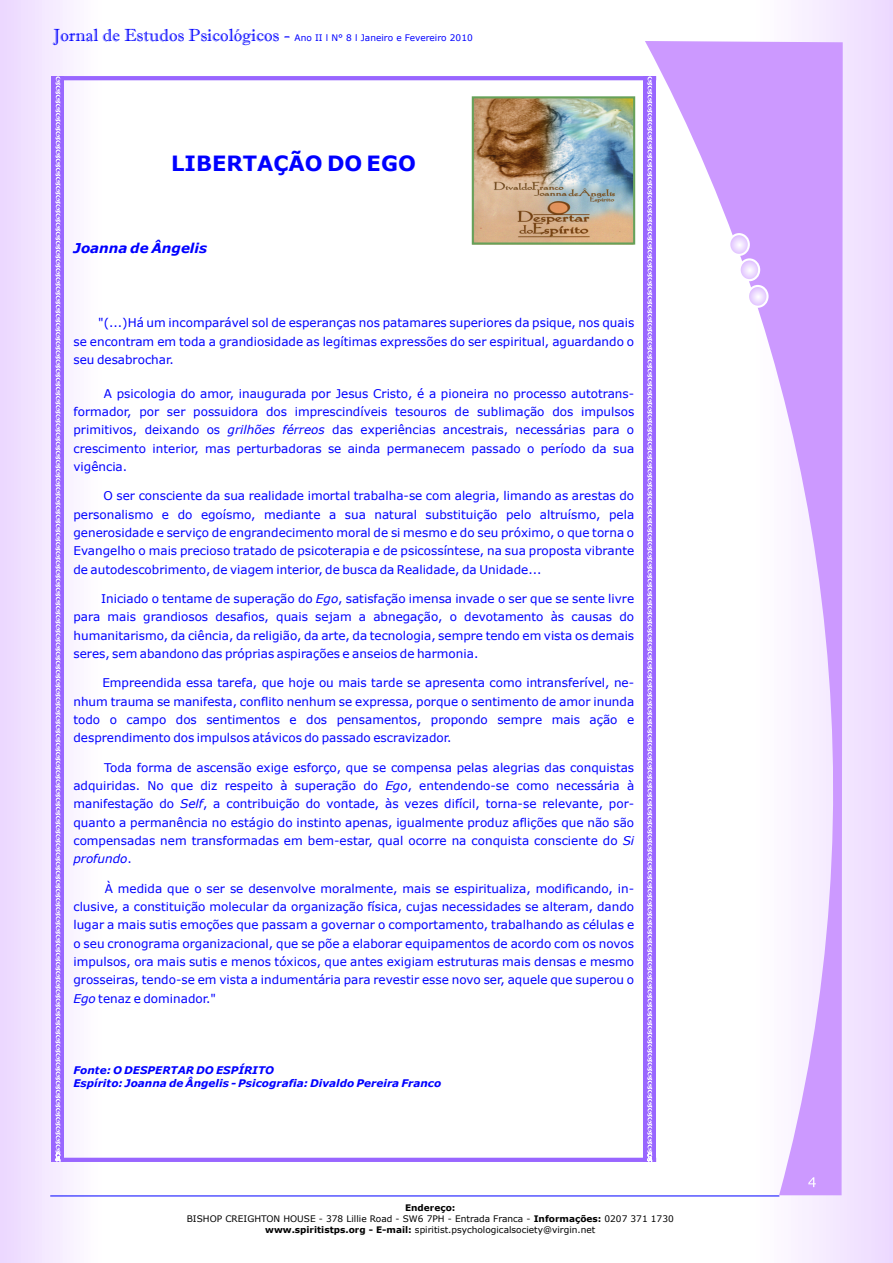
<style>
.page{position:relative;width:893px;height:1263px;background:#fff}
.page>*{position:absolute;margin:0;border:0;box-sizing:border-box;transform-origin:0 0}
.t1{font:700 21px "Verdana";color:#00f}
.t2{font:italic 700 13.5px "Verdana";color:#00f}
.t3{font:12px/18.5px "Verdana";color:#00f;text-align:justify}
.t4{font:italic 700 10.5px/12.8px "Verdana";color:#00f}
.t5{font:9px/10.9px "Verdana";color:#000;text-align:center}
.t6{font:9px "Verdana";color:#00f}
.s1{font-family:"Imprint MT Shadow";font-size:17.55px}
.s2{font-style:italic}
.s3{font-weight:700}
</style>
<div class="page">
<img style="left:0;top:0;width:893px;height:1263px">
<hr style="left:50px;top:1196px;width:729px;height:1px;background:#00f">
<svg style="left:645px;top:41px;width:241px;height:1154px"></svg>
<svg style="left:729px;top:234px;width:20px;height:21px"></svg>
<div style="left:728px;top:233px;width:22px;height:23px;border:2px solid #fff;border-radius:50%"></div>
<svg style="left:740px;top:259px;width:19px;height:21px"></svg>
<div style="left:739px;top:258px;width:21px;height:23px;border:2px solid #fff;border-radius:50%"></div>
<svg style="left:748px;top:286px;width:19px;height:21px"></svg>
<div style="left:747px;top:285px;width:22px;height:23px;border:2px solid #fff;border-radius:50%"></div>
<svg style="left:808px;top:1177px;width:8px;height:10px"></svg>
<div style="left:51px;top:76px;width:13px;height:1086px;background:#96f"></div>
<div style="left:643px;top:76px;width:13px;height:1086px;background:#96f"></div>
<hr style="left:51px;top:76px;width:605px;height:4px;background:#96f">
<hr style="left:51px;top:1158px;width:605px;height:4px;background:#96f">
<svg style="left:55px;top:76px;width:5px;height:1086px"></svg>
<svg style="left:647px;top:77px;width:5px;height:1085px"></svg>
<img style="left:475px;top:99px;width:157px;height:143px">
<div style="left:472px;top:96px;width:163px;height:149px;border:2px solid #66a159"></div>
<p class="t6" style="left:53px;top:34px;width:421px"><span class="s1">Jornal de Estudos Psicológicos -</span> Ano II l N° 8 l Janeiro e Fevereiro 2010</p>
<h1 class="t1" style="left:171px;top:155px;width:246px">LIBERTAÇÃO DO EGO</h1>
<p class="t2" style="left:74px;top:243px;width:135px">Joanna de Ângelis</p>
<p class="t3" style="left:74px;top:315px;width:562px;text-indent:25px">"(...)Há um incomparável sol de esperanças nos patamares superiores da psique, nos quais se encontram em toda a grandiosidade as legítimas expressões do ser espiritual, aguardando o seu desabrochar.</p>
<p class="t3" style="left:73px;top:385px;width:562px;text-indent:30px">A psicologia do amor, inaugurada por Jesus Cristo, é a pioneira no processo autotrans&shy;formador, por ser possuidora dos imprescindíveis tesouros de sublimação dos impulsos primitivos, deixando os <span class="s2">grilhões férreos</span> das experiências ancestrais, necessárias para o crescimento interior, mas perturbadoras se ainda permanecem passado o período da sua vigência.</p>
<p class="t3" style="left:73px;top:488px;width:562px;text-indent:30px">O ser consciente da sua realidade imortal trabalha-se com alegria, limando as arestas do personalismo e do egoísmo, mediante a sua natural substituição pelo altruísmo, pela generosidade e serviço de engrandecimento moral de si mesmo e do seu próximo, o que torna o Evangelho o mais precioso tratado de psicoterapia e de psicossíntese, na sua proposta vibrante de autodescobrimento, de viagem interior, de busca da Realidade, da Unidade...</p>
<p class="t3" style="left:73px;top:590px;width:562px;text-indent:28px">Iniciado o tentame de superação do <span class="s2">Ego</span>, satisfação imensa invade o ser que se sente livre para mais grandiosos desafios, quais sejam a abnegação, o devotamento às causas do humanitarismo, da ciência, da religião, da arte, da tecnologia, sempre tendo em vista os demais seres, sem abandono das próprias aspirações e anseios de harmonia.</p>
<p class="t3" style="left:73px;top:675px;width:562px;text-indent:29px">Empreendida essa tarefa, que hoje ou mais tarde se apresenta como intransferível, ne&shy;nhum trauma se manifesta, conflito nenhum se expressa, porque o sentimento de amor inunda todo o campo dos sentimentos e dos pensamentos, propondo sempre mais ação e desprendimento dos impulsos atávicos do passado escravizador.</p>
<p class="t3" style="left:73px;top:759px;width:562px;text-indent:31px">Toda forma de ascensão exige esforço, que se compensa pelas alegrias das conquistas adquiridas. No que diz respeito à superação do <span class="s2">Ego</span>, entendendo-se como necessária à manifestação do <span class="s2">Self</span>, a contribuição do vontade, às vezes difícil, torna-se relevante, por&shy;quanto a permanência no estágio do instinto apenas, igualmente produz aflições que não são compensadas nem transformadas em bem-estar, qual ocorre na conquista consciente do <span class="s2">Si profundo</span>.</p>
<p class="t3" style="left:73px;top:880px;width:562px;text-indent:31px">À medida que o ser se desenvolve moralmente, mais se espiritualiza, modificando, in&shy;clusive, a constituição molecular da organização física, cujas necessidades se alteram, dando lugar a mais sutis emoções que passam a governar o comportamento, trabalhando as células e o seu cronograma organizacional, que se põe a elaborar equipamentos de acordo com os novos impulsos, ora mais sutis e menos tóxicos, que antes exigiam estruturas mais densas e mesmo grosseiras, tendo-se em vista a indumentária para revestir esse novo ser, aquele que superou o <span class="s2">Ego</span> tenaz e dominador."</p>
<p class="t4" style="left:73px;top:1065px;width:369px">Fonte: O DESPERTAR DO ESPÍRITO<br>Espírito: Joanna de Ângelis - Psicografia: Divaldo Pereira Franco</p>
<p class="t5" style="left:187px;top:1203px;width:488px"><span class="s3">Endereço:<br></span>BISHOP CREIGHTON HOUSE - 378 Lillie Road - SW6 7PH - Entrada Franca - <span class="s3">Informações:</span> 0207 371 1730 <span class="s3">www.spiritistps.org - E-mail:</span> spiritist.psychologicalsociety@virgin.net</p>
</div>
